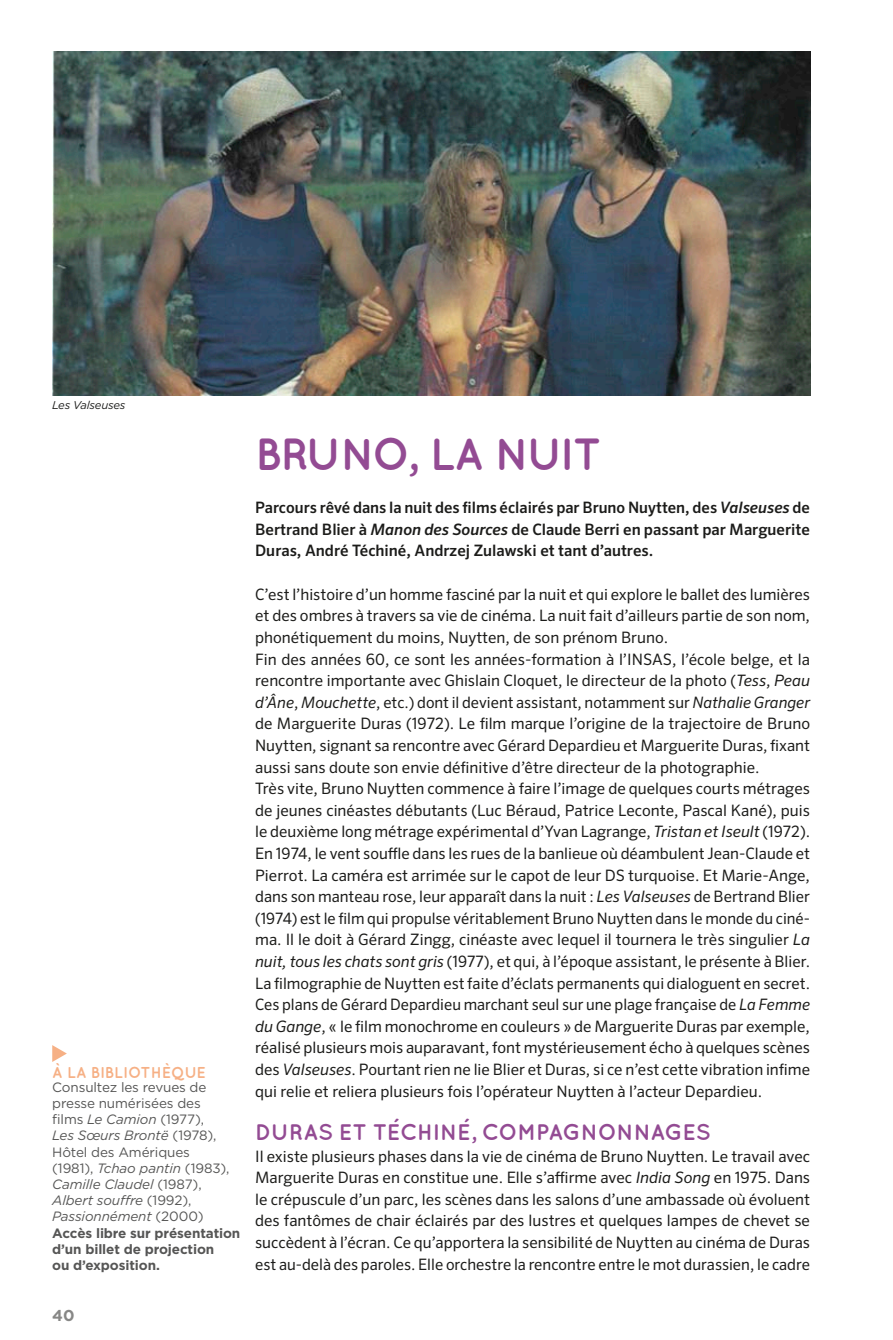
<style>
.page{position:relative;width:893px;height:1340px;background:#fff}
.page>*{position:absolute;margin:0;border:0;box-sizing:border-box;transform-origin:0 0}
.t1{font:700 45px "Quicksand";letter-spacing:-.05em;color:#934b93}
.t2{font:700 22.5px "Quicksand";letter-spacing:-.01em;color:#934b93}
.t3{font:15.75px/21.6px "Sero Pro";color:#1c1c1a}
.t4{font:500 15.75px/21.6px "Sero Pro";color:#1c1c1a;text-align:justify}
.t5{font:700 15.75px "Quicksand";color:#f6b085}
.t6{font:700 15.75px "Gotham HTF";color:#878786}
.t7{font:13.5px/16.2px "Gotham HTF";letter-spacing:-.01em;color:#565655}
.t8{font:italic 11.25px "Gotham HTF";letter-spacing:-.02em;color:#1c1c1a}
.s1{font-style:italic}
.s2{font-weight:700}
</style>
<div class="page">
<img style="left:52px;top:51px;width:758px;height:344px">
<svg style="left:52px;top:1045px;width:15px;height:17px"></svg>
<p class="t8" style="left:52px;top:399px;width:75px">Les Valseuses</p>
<p class="t5" style="left:52px;top:1062px;width:155px">À LA BIBLIOTHÈQUE</p>
<p class="t7" style="left:52px;top:1078px;width:190px">Consultez les revues de presse numérisées des<br>films <span class="s1">Le Camion</span> (1977),<br><span class="s1">Les Sœurs Brontë</span> (1978),<br>Hôtel des Amériques<br>(1981), <span class="s1">Tchao pantin</span> (1983),<br><span class="s1">Camille Claudel</span> (1987),<br><span class="s1">Albert souffre</span> (1992),<br><span class="s1">Passionnément</span> (2000)<br><span class="s2">Accès libre sur présentation d’un billet de projection<br>ou d’exposition.</span></p>
<p class="t6" style="left:52px;top:1306px;width:24px">40</p>
<h1 class="t1" style="left:255px;top:427px;width:348px">BRUNO, LA NUIT</h1>
<p class="t4" style="left:255px;top:497px;width:556px">Parcours rêvé dans la nuit des films éclairés par Bruno Nuytten, des <span class="s1">Valseuses</span> de Bertrand Blier à <span class="s1">Manon des Sources</span> de Claude Berri en passant par Marguerite Duras, André Téchiné, Andrzej Zulawski et tant d’autres.</p>
<p class="t3" style="left:255px;top:583px;width:556px">C’est l’histoire d’un homme fasciné par la nuit et qui explore le ballet des lumières et des ombres à travers sa vie de cinéma. La nuit fait d’ailleurs partie de son nom, phonétiquement du moins, Nuytten, de son prénom Bruno.<br>Fin des années 60, ce sont les années-formation à l’INSAS, l’école belge, et la rencontre importante avec Ghislain Cloquet, le directeur de la photo (<span class="s1">Tess</span>, <span class="s1">Peau d’Âne</span>, <span class="s1">Mouchette</span>, etc.) dont il devient assistant, notamment sur <span class="s1">Nathalie Granger </span>de Marguerite Duras (1972). Le film marque l’origine de la trajectoire de Bruno Nuytten, signant sa rencontre avec Gérard Depardieu et Marguerite Duras, fixant aussi sans doute son envie définitive d’être directeur de la photographie.<br>Très vite, Bruno Nuytten commence à faire l’image de quelques courts métrages de jeunes cinéastes débutants (Luc Béraud, Patrice Leconte, Pascal Kané), puis le deuxième long métrage expérimental d’Yvan Lagrange, <span class="s1">Tristan et Iseult</span> (1972).<br>En 1974, le vent souffle dans les rues de la banlieue où déambulent Jean-Claude et Pierrot. La caméra est arrimée sur le capot de leur DS turquoise. Et Marie-Ange, dans son manteau rose, leur apparaît dans la nuit : <span class="s1">Les Valseuses</span> de Bertrand Blier (1974) est le film qui propulse véritablement Bruno Nuytten dans le monde du ciné&shy;ma. Il le doit à Gérard Zingg, cinéaste avec lequel il tournera le très singulier <span class="s1">La nuit, tous les chats sont gris</span> (1977), et qui, à l’époque assistant, le présente à Blier.<br>La filmographie de Nuytten est faite d’éclats permanents qui dialoguent en secret.<br>Ces plans de Gérard Depardieu marchant seul sur une plage française de <span class="s1">La Femme du Gange</span>, « le film monochrome en couleurs » de Marguerite Duras par exemple, réalisé plusieurs mois auparavant, font mystérieusement écho à quelques scènes des <span class="s1">Valseuses</span>. Pourtant rien ne lie Blier et Duras, si ce n’est cette vibration infime qui relie et reliera plusieurs fois l’opérateur Nuytten à l’acteur Depardieu.</p>
<h2 class="t2" style="left:255px;top:1118px;width:457px">DURAS ET TÉCHINÉ, COMPAGNONNAGES</h2>
<p class="t3" style="left:255px;top:1144px;width:556px;text-align:justify">Il existe plusieurs phases dans la vie de cinéma de Bruno Nuytten. Le travail avec Marguerite Duras en constitue une. Elle s’affirme avec <span class="s1">India Song</span> en 1975. Dans le crépuscule d’un parc, les scènes dans les salons d’une ambassade où évoluent des fantômes de chair éclairés par des lustres et quelques lampes de chevet se succèdent à l’écran. Ce qu’apportera la sensibilité de Nuytten au cinéma de Duras est au-delà des paroles. Elle orchestre la rencontre entre le mot durassien, le cadre</p>
</div>
